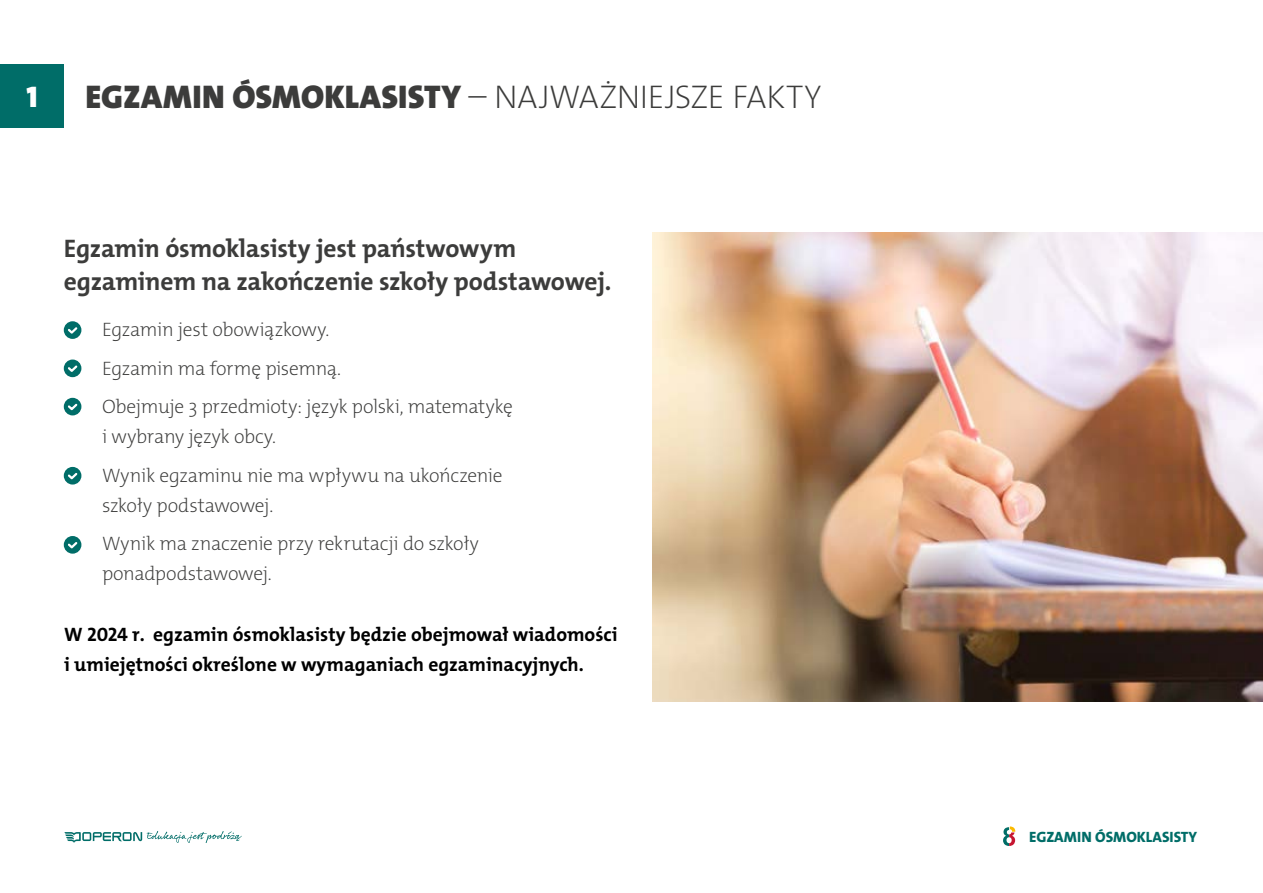
<style>
.page{position:relative;width:1263px;height:893px;background:#fff}
.page>*{position:absolute;margin:0;border:0;box-sizing:border-box;transform-origin:0 0}
.t1{font:900 33px "The Mix Os F";letter-spacing:.01em;color:#3c3c3b}
.t2{font:900 30px "The Mix Os F";color:#fff}
.t3{font:700 25.5px/33px "The Mix Os F";letter-spacing:-.01em;color:#3c3c3b}
.t4{font:200 19.5px/38.5px "The Mix Os F";letter-spacing:-.02em;color:#3c3c3b}
.t5{font:700 19.5px/30px "The Mix Os F";color:#000}
.t6{font:800 15px "The Mix Os F";color:#006d68}
.s1{font-weight:200}
</style>
<div class="page">
<svg style="left:65px;top:831px;width:177px;height:12px"></svg>
<svg style="left:1003px;top:826px;width:12px;height:20px"></svg>
<div style="left:0;top:64px;width:64px;height:64px;background:#006d68"></div>
<img style="left:653px;top:233px;width:610px;height:468px">
<div style="left:64px;top:321px;width:17px;height:18px;background:#006d68;border-radius:50%"></div>
<svg style="left:68px;top:327px;width:10px;height:7px"></svg>
<div style="left:64px;top:360px;width:17px;height:17px;background:#006d68;border-radius:50%"></div>
<svg style="left:68px;top:365px;width:10px;height:7px"></svg>
<div style="left:64px;top:398px;width:17px;height:17px;background:#006d68;border-radius:50%"></div>
<svg style="left:68px;top:403px;width:10px;height:8px"></svg>
<div style="left:64px;top:467px;width:17px;height:18px;background:#006d68;border-radius:50%"></div>
<svg style="left:68px;top:473px;width:10px;height:7px"></svg>
<div style="left:64px;top:536px;width:17px;height:18px;background:#006d68;border-radius:50%"></div>
<svg style="left:68px;top:542px;width:10px;height:7px"></svg>
<h2 class="t2" style="left:27px;top:77px;width:13px">1</h2>
<h1 class="t1" style="left:85px;top:76px;width:738px">EGZAMIN ÓSMOKLASISTY <span class="s1">– NAJWAŻNIEJSZE FAKTY</span></h1>
<h3 class="t3" style="left:64px;top:232px;width:549px">Egzamin ósmoklasisty jest państwowym egzaminem na zakończenie szkoły podstawowej.</h3>
<p class="t4" style="left:102px;top:310px;width:412px">Egzamin jest obowiązkowy.<br>Egzamin ma formę pisemną.<br>Obejmuje 3 przedmioty: język polski, matematykę</p>
<p class="t4" style="left:102px;top:417px;width:402px">i wybrany język obcy.<br>Wynik egzaminu nie ma wpływu na ukończenie</p>
<p class="t4" style="left:102px;top:486px;width:378px">szkoły podstawowej.<br>Wynik ma znaczenie przy rekrutacji do szkoły</p>
<p class="t4" style="left:102px;top:554px;width:171px">ponadpodstawowej.</p>
<p class="t5" style="left:64px;top:620px;width:555px">W 2024 r. egzamin ósmoklasisty będzie obejmował wiadomości i umiejętności określone w wymaganiach egzaminacyjnych.</p>
<p class="t6" style="left:1029px;top:827px;width:169px">EGZAMIN ÓSMOKLASISTY</p>
</div>
